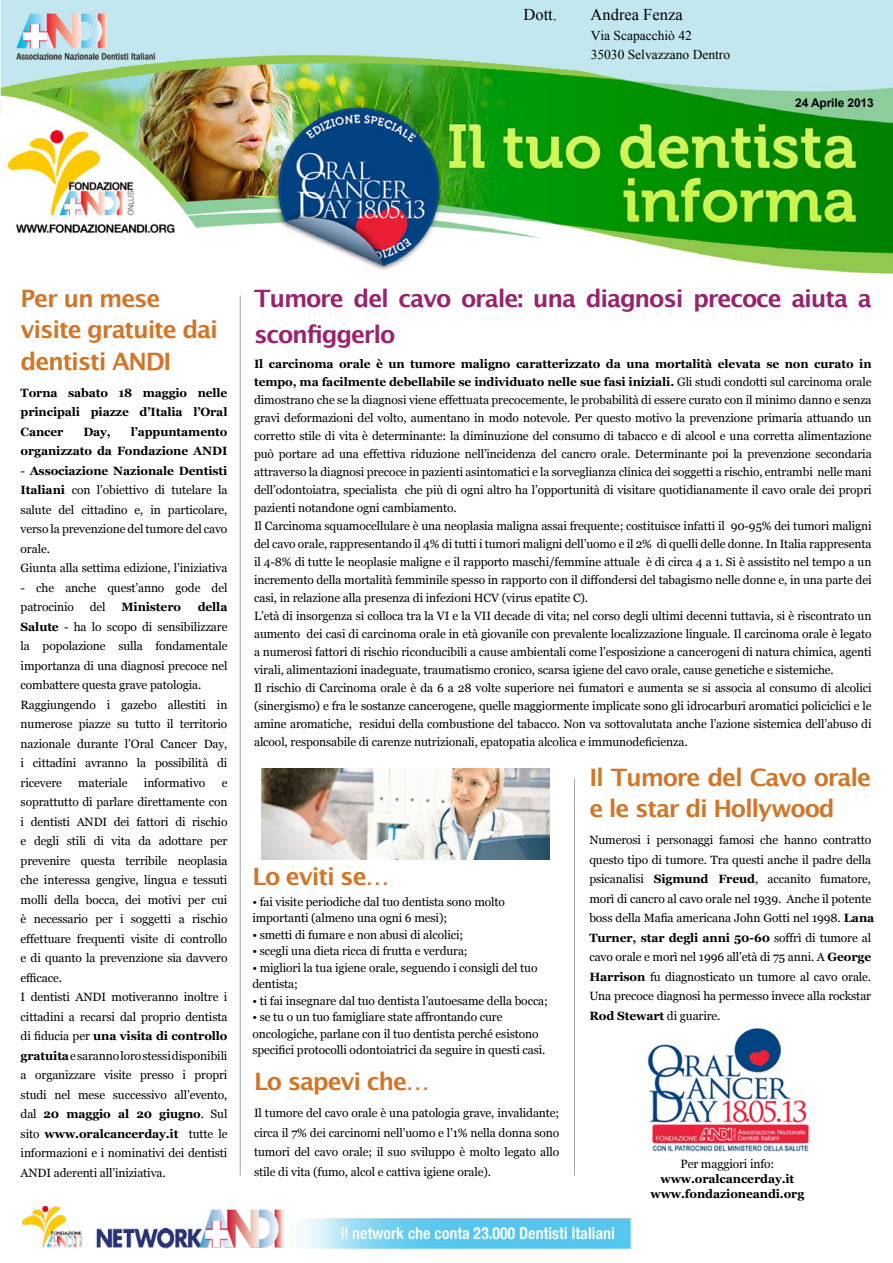
<style>
.page{position:relative;width:893px;height:1263px;background:#fff}
.page>*{position:absolute;margin:0;border:0;box-sizing:border-box;transform-origin:0 0}
.t1{font:700 24px/31.5px "Lucida Grande";letter-spacing:-.05em;color:#d17629}
.t2{font:700 24px/36px "Lucida Grande";letter-spacing:-.05em;color:#99226b}
.t3{font:16.5px "Times New Roman";color:#000}
.t4{font:13.5px "Times New Roman";color:#000}
.t5{font:12px/19.5px "Georgia";letter-spacing:-.01em;color:#000}
.t6{font:700 12px/19.5px "Georgia";letter-spacing:-.01em;color:#000;text-align:justify}
.t7{font:700 12px "Arial";letter-spacing:-.01em;color:#000}
.s1{font-weight:700}
</style>
<div class="page">
<img style="left:0;top:0;width:893px;height:304px">
<img style="left:21px;top:1205px;width:610px;height:45px">
<hr style="left:240px;top:296px;width:1px;height:880px;background:#a7a9ac">
<hr style="left:574px;top:778px;width:1px;height:398px;background:#a7a9ac">
<img style="left:647px;top:1028px;width:163px;height:124px">
<img style="left:261px;top:769px;width:288px;height:90px">
<h2 class="t3" style="left:524px;top:3px;width:35px">Dott.</h2>
<h2 class="t3" style="left:591px;top:3px;width:94px">Andrea Fenza</h2>
<p class="t4" style="left:591px;top:45px;width:141px">35030 Selvazzano Dentro</p>
<p class="t4" style="left:591px;top:26px;width:103px">Via Scapacchiò 42</p>
<p class="t7" style="left:795px;top:94px;width:80px">24 Aprile 2013</p>
<h1 class="t1" style="left:21px;top:282px;width:199px">Per un mese visite gratuite dai dentisti ANDI</h1>
<p class="t6" style="left:21px;top:382px;width:208px">Torna sabato 18 maggio nelle principali piazze d’Italia l’Oral Cancer</p>
<p class="t6" style="left:21px;top:421px;width:208px;text-align:right">l’appuntamento<br>organizzato da Fondazione ANDI</p>
<p class="t5" style="left:21px;top:460px;width:208px">- <span class="s1">Associazione Nazionale Dentisti Italiani</span> con l’obiettivo di tutelare la salute del cittadino e, in particolare, verso la prevenzione del tumore del cavo orale.<br>Giunta alla settima edizione, l’iniziativa</p>
<p class="t5" style="left:21px;top:577px;width:208px">- che anche quest’anno gode del patrocinio</p>
<p class="t6" style="left:83px;top:421px;width:29px">Day,</p>
<p class="t5" style="left:90px;top:597px;width:17px">del</p>
<p class="t6" style="left:121px;top:597px;width:61px">Ministero</p>
<p class="t5" style="left:21px;top:597px;width:208px;text-indent:177px"><span class="s1">della<br>Salute</span> - ha lo scopo di sensibilizzare la popolazione sulla fondamentale importanza di una diagnosi precoce nel combattere questa grave patologia.<br>Raggiungendo i gazebo allestiti in numerose piazze su tutto il territorio nazionale durante l’Oral Cancer Day, i cittadini avranno la possibilità di ricevere</p>
<p class="t5" style="left:78px;top:772px;width:51px">materiale</p>
<p class="t5" style="left:144px;top:772px;width:63px">informativo</p>
<p class="t5" style="left:21px;top:772px;width:208px;text-indent:201px">e soprattutto di parlare direttamente con i dentisti ANDI dei fattori di rischio e degli stili di vita da adottare per prevenire questa terribile neoplasia che interessa gengive, lingua e tessuti molli della bocca, dei motivi per cui è necessario per i soggetti a rischio effettuare frequenti visite di controllo e di quanto la prevenzione sia davvero efficace.<br>I dentisti ANDI motiveranno inoltre i cittadini a recarsi dal proprio dentista di fiducia per <span class="s1">una visita di controllo gratuita</span> e saranno loro stessi disponibili a organizzare visite presso i propri studi nel mese successivo all’evento, dal <span class="s1">20 maggio al 20 giugno</span>. Sul sito <span class="s1">www.oralcancerday.it</span> tutte le informazioni e i nominativi dei dentisti ANDI aderenti all’iniziativa.</p>
<h1 class="t2" style="left:254px;top:280px;width:619px">Tumore del cavo orale: una diagnosi precoce aiuta a sconfiggerlo</h1>
<p class="t5" style="left:254px;top:355px;width:619px;line-height:18px"><span class="s1">Il carcinoma orale è un tumore maligno caratterizzato da una mortalità elevata se non curato in tempo, ma facilmente debellabile se individuato nelle sue fasi iniziali.</span> Gli studi condotti sul carcinoma orale dimostrano che se la diagnosi viene effettuata precocemente, le probabilità di essere curato con il minimo danno e senza gravi deformazioni del volto, aumentano in modo notevole. Per questo motivo la prevenzione primaria attuando un corretto stile di vita è determinante: la diminuzione del consumo di tabacco e di alcool e una corretta alimentazione può portare ad una effettiva riduzione nell’incidenza del cancro orale. Determinante poi la prevenzione secondaria attraverso la diagnosi precoce in pazienti asintomatici e la sorveglianza clinica dei soggetti a rischio, entrambi nelle mani dell’odontoiatra, specialista che più di ogni altro ha l’opportunità di visitare quotidianamente il cavo orale dei propri pazienti notandone ogni cambiamento.<br>Il Carcinoma squamocellulare è una neoplasia maligna assai frequente; costituisce infatti il 90-95% dei tumori maligni del cavo orale, rappresentando il 4% di tutti i tumori maligni dell’uomo e il 2% di quelli delle donne. In Italia rappresenta il 4-8% di tutte le neoplasie maligne e il rapporto maschi/femmine attuale è di circa 4 a 1. Si è assistito nel tempo a un incremento della mortalità femminile spesso in rapporto con il diffondersi del tabagismo nelle donne e, in una parte dei casi, in relazione alla presenza di infezioni HCV (virus epatite C).<br>L’età di insorgenza si colloca tra la VI e la VII decade di vita; nel corso degli ultimi decenni tuttavia, si è riscontrato un aumento dei casi di carcinoma orale in età giovanile con prevalente localizzazione linguale. Il carcinoma orale è legato a numerosi fattori di rischio riconducibili a cause ambientali come l’esposizione a cancerogeni di natura chimica, agenti virali, alimentazioni inadeguate, traumatismo cronico, scarsa igiene del cavo orale, cause genetiche e sistemiche.<br>Il rischio di Carcinoma orale è da 6 a 28 volte superiore nei fumatori e aumenta se si associa al consumo di alcolici (sinergismo) e fra le sostanze cancerogene, quelle maggiormente implicate sono gli idrocarburi aromatici policiclici e le amine aromatiche, residui della combustione del tabacco. Non va sottovalutata anche l’azione sistemica dell’abuso di alcool, responsabile di carenze nutrizionali, epatopatia alcolica e immunodeficienza.</p>
<h1 class="t1" style="left:252px;top:860px;width:139px">Lo eviti se…</h1>
<p class="t5" style="left:252px;top:893px;width:254px;line-height:16.5px">• fai visite periodiche dal tuo dentista sono molto importanti (almeno una ogni 6 mesi);</p>
<p class="t5" style="left:252px;top:924px;width:212px">• smetti di fumare e non abusi di alcolici;</p>
<p class="t5" style="left:252px;top:941px;width:217px">• scegli una dieta ricca di frutta e verdura;</p>
<p class="t5" style="left:252px;top:959px;width:287px;line-height:16.5px">• migliori la tua igiene orale, seguendo i consigli del tuo dentista;</p>
<p class="t5" style="left:252px;top:990px;width:297px">• ti fai insegnare dal tuo dentista l’autoesame della bocca;</p>
<p class="t5" style="left:252px;top:1008px;width:295px;line-height:16.5px">• se tu o un tuo famigliare state affrontando cure oncologiche, parlane con il tuo dentista perché esistono specifici protocolli odontoiatrici da seguire in questi casi.</p>
<h1 class="t1" style="left:254px;top:1066px;width:177px">Lo sapevi che…</h1>
<p class="t5" style="left:254px;top:1103px;width:307px;text-align:justify">Il tumore del cavo orale è una patologia grave, invalidante; circa il 7% dei carcinomi nell’uomo e l’1% nella donna sono tumori del cavo orale; il suo sviluppo è molto legato allo stile di vita (fumo, alcol e cattiva igiene orale).</p>
<h1 class="t1" style="left:589px;top:761px;width:283px">Il Tumore del Cavo orale e le star di Hollywood</h1>
<p class="t5" style="left:589px;top:830px;width:286px">Numerosi i personaggi famosi che hanno contratto questo tipo di tumore. Tra questi anche il padre della psicanalisi <span class="s1">Sigmund Freud</span>, accanito fumatore, morì di cancro al cavo orale nel 1939. Anche il potente boss della Mafia americana John Gotti nel 1998. <span class="s1">Lana Turner, star degli anni 50-60</span> soffrì di tumore al cavo orale e morì nel 1996 all’età di 75 anni. A <span class="s1">George Harrison</span> fu diagnosticato un tumore al cavo orale.<br>Una precoce diagnosi ha permesso invece alla rockstar <span class="s1">Rod Stewart</span> di guarire.</p>
<p class="t5" style="left:680px;top:1154px;width:95px">Per maggiori info:</p>
<p class="t6" style="left:650px;top:1171px;width:155px;line-height:15px;text-align:center">www.oralcancerday.it www.fondazioneandi.org</p>
</div>
